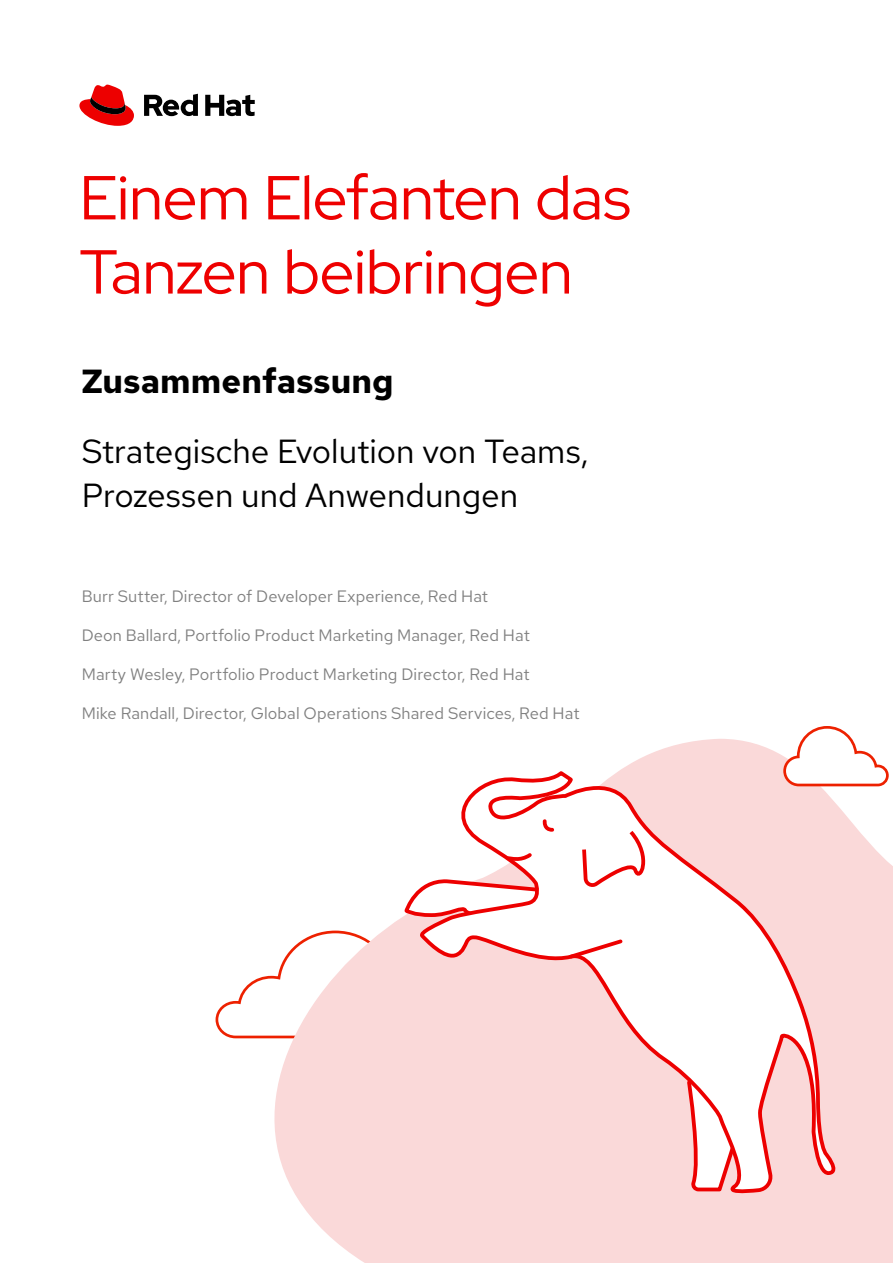
<style>
.page{position:relative;width:893px;height:1263px;background:#fff}
.page>*{position:absolute;margin:0;border:0;box-sizing:border-box;transform-origin:0 0}
.Body{font:61.95px/74.1px "Red Hat Display";letter-spacing:-.01em;color:#e00}
.Body-2{font:33.45px/43.8px "Red Hat Text";color:#000}
.Body-3{font:700 33.45px "Red Hat Text";letter-spacing:.005em;color:#000}
.Body-4{font:16.5px "Red Hat Text";letter-spacing:.005em;color:#808080}
</style>
<div class="page">
<svg style="left:274px;top:739px;width:619px;height:524px;fill:#fad9d9"></svg>
<svg style="left:79px;top:85px;width:55px;height:41px"></svg>
<svg style="left:144px;top:94px;width:111px;height:22px"></svg>
<svg style="left:782px;top:726px;width:108px;height:62px"></svg>
<svg style="left:419px;top:767px;width:426px;height:496px"></svg>
<svg style="left:215px;top:817px;width:438px;height:223px"></svg>
<p class="Body" style="left:79px;top:159px;width:553px">Einem Elefanten das<br>Tanzen beibringen</p>
<p class="Body-3" style="left:82px;top:359px;width:313px">Zusammenfassung</p>
<p class="Body-2" style="left:82px;top:429px;width:508px">Strategische Evolution von Teams,<br>Prozessen und Anwendungen</p>
<p class="Body-4" style="left:82px;top:586px;width:408px">Burr Sutter, Director of Developer Experience, Red Hat</p>
<p class="Body-4" style="left:82px;top:625px;width:450px">Deon Ballard, Portfolio Product Marketing Manager, Red Hat</p>
<p class="Body-4" style="left:82px;top:664px;width:449px">Marty Wesley, Portfolio Product Marketing Director, Red Hat</p>
<p class="Body-4" style="left:82px;top:703px;width:499px">Mike Randall, Director, Global Operations Shared Services, Red Hat</p>
</div>
